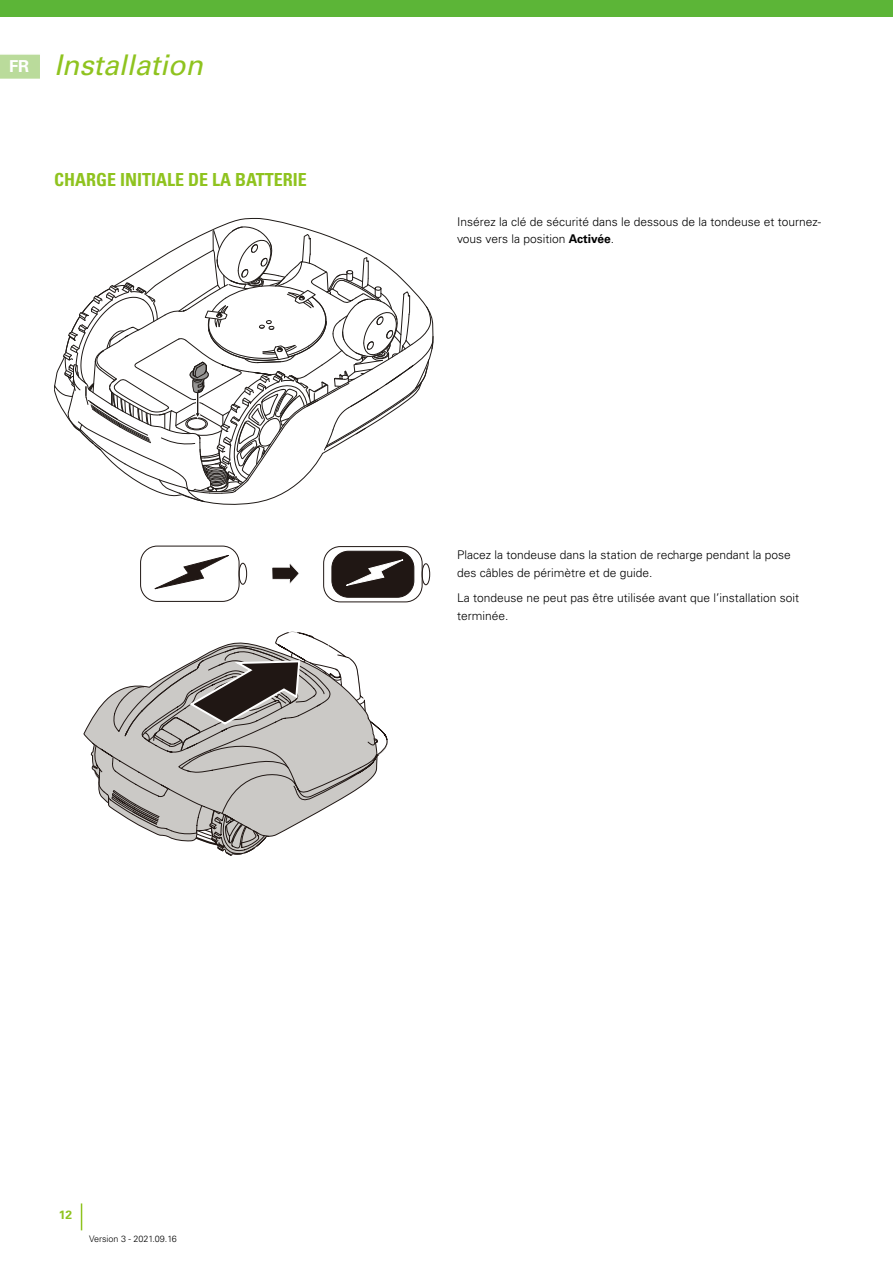
<style>
.page{position:relative;width:893px;height:1263px;background:#fff}
.page>*{position:absolute;margin:0;border:0;box-sizing:border-box;transform-origin:0 0}
.t1{font:italic 28.5px "Univers LT Std";color:#8fc31f}
.t2{font:700 condensed 18px "Univers LT Std";color:#8fc31f}
.t3{font:700 16.5px "Univers LT Std";color:#fff}
.t4{font:300 12px/17.2px "Univers LT Std";color:#000}
.t5{font:700 12px "Univers LT Std";color:#8fc31f}
.t6{font:300 9px "Univers LT Std";color:#000}
.s1{font-weight:700}
</style>
<div class="page">
<div style="left:0;top:0;width:893px;height:17px;background:#5cb537"></div>
<svg style="left:81px;top:1203px;width:1px;height:27px"></svg>
<svg style="left:0;top:54px;width:40px;height:25px"></svg>
<svg style="left:55px;top:227px;width:378px;height:275px"></svg>
<svg style="left:92px;top:641px;width:286px;height:214px"></svg>
<svg style="left:140px;top:545px;width:290px;height:58px"></svg>
<h3 class="t3" style="left:9px;top:57px;width:22px">FR</h3>
<h1 class="t1" style="left:54px;top:48px;width:150px">Installation</h1>
<h2 class="t2" style="left:54px;top:169px;width:254px">CHARGE INITIALE DE LA BATTERIE</h2>
<p class="t4" style="left:457px;top:213px;width:366px">Insérez la clé de sécurité dans le dessous de la tondeuse et tournez&shy;vous vers la position <span class="s1">Activée</span>.</p>
<p class="t4" style="left:457px;top:546px;width:335px">Placez la tondeuse dans la station de recharge pendant la pose des câbles de périmètre et de guide.</p>
<p class="t4" style="left:457px;top:589px;width:343px">La tondeuse ne peut pas être utilisée avant que l’installation soit terminée.</p>
<p class="t5" style="left:59px;top:1208px;width:15px">12</p>
<p class="t6" style="left:89px;top:1234px;width:89px">Version 3 - 2021.09.16</p>
</div>
